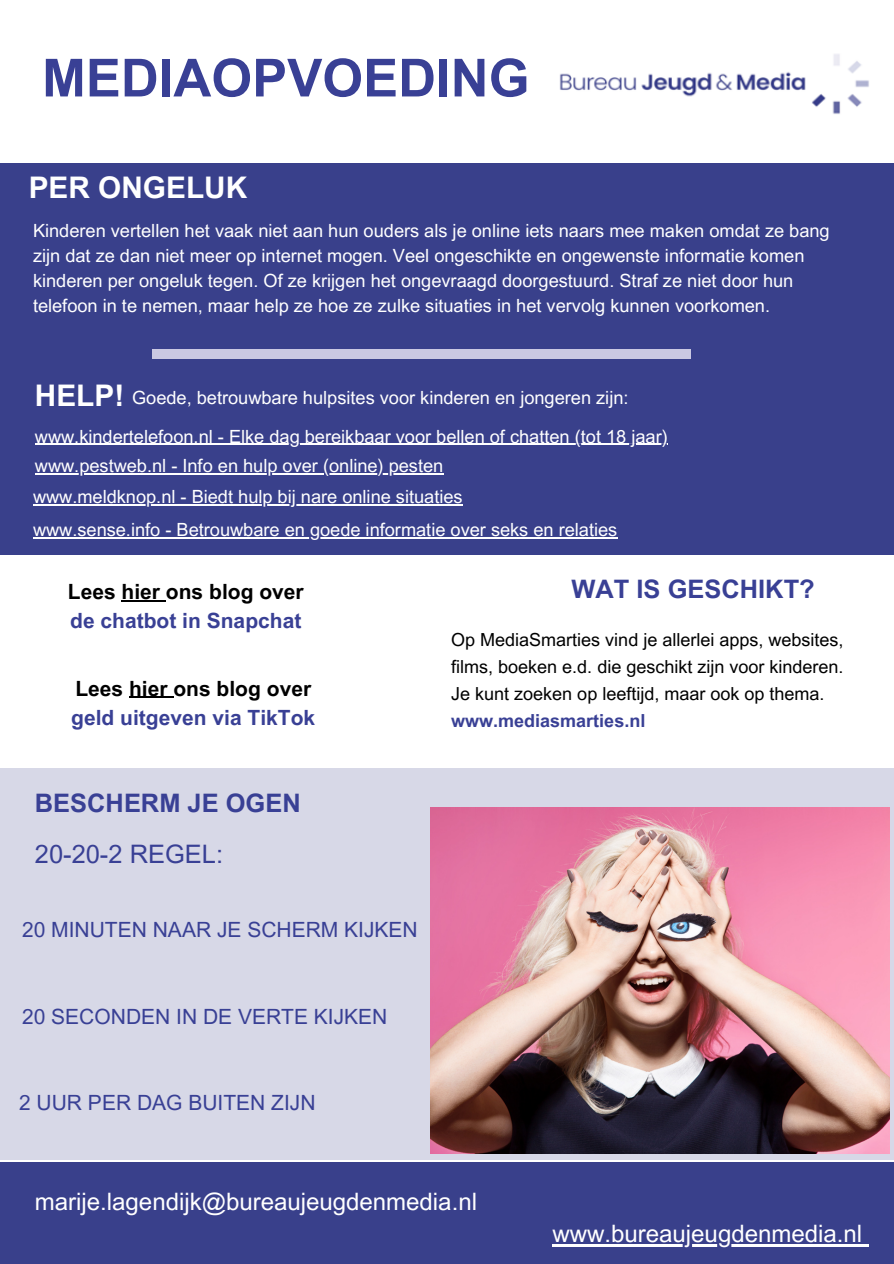
<style>
.page{position:relative;width:894px;height:1264px;background:#fff}
.page>*{position:absolute;margin:0;border:0;box-sizing:border-box;transform-origin:0 0}
.t1{font:700 52.5px "Arial MT Pro";color:#394095}
.t2{font:700 29.85px "Arial MT Pro";color:#fff}
.t3{font:700 25.5px "Arial MT Pro";color:#394095}
.t4{font:25.5px "Arial MT Pro";color:#394095}
.t5{font:24px "Arial MT Pro";color:#fff}
.t6{font:21px "Arial MT Pro";color:#394095}
.t7{font:700 21px "Arial MT Pro";color:#394095}
.t8{font:700 21px "Arial MT Pro";color:#000}
.t9{font:18.15px/24.8px "Arial MT Pro";color:#fff}
.t10{font:18px/27px "Arial MT Pro";color:#000;text-align:justify}
.t11{font:700 18px "Arial MT Pro";color:#394095}
.s1{font-weight:700;font-size:29.85px}
</style>
<div class="page">
<div style="left:0;top:163px;width:893px;height:392px;background:#39408b"></div>
<div style="left:152px;top:350px;width:538px;height:8px;background:#cac8e2"></div>
<div style="left:0;top:1162px;width:893px;height:101px;background:#39408b"></div>
<div style="left:0;top:768px;width:893px;height:392px;background:#d7d8e7"></div>
<img style="left:430px;top:807px;width:458px;height:346px">
<hr style="left:35px;top:444px;width:632px;height:1px;background:#fff">
<hr style="left:35px;top:473px;width:408px;height:1px;background:#fff">
<hr style="left:33px;top:504px;width:429px;height:1px;background:#fff">
<hr style="left:33px;top:537px;width:584px;height:1px;background:#fff">
<hr style="left:129px;top:696px;width:44px;height:2px;background:#000">
<hr style="left:122px;top:600px;width:38px;height:1px;background:#000">
<img style="left:559px;top:54px;width:310px;height:60px">
<hr style="left:552px;top:1243px;width:309px;height:3px;background:#fff">
<svg style="left:861px;top:1244px;width:7px;height:2px"></svg>
<h1 class="t1" style="left:42px;top:58px;width:489px">MEDIAOPVOEDING</h1>
<h2 class="t2" style="left:29px;top:176px;width:220px">PER ONGELUK</h2>
<p class="t9" style="left:33px;top:221px;width:798px">Kinderen vertellen het vaak niet aan hun ouders als je online iets naars mee maken omdat ze bang zijn dat ze dan niet meer op internet mogen. Veel ongeschikte en ongewenste informatie komen kinderen per ongeluk tegen. Of ze krijgen het ongevraagd doorgestuurd. Straf ze niet door hun telefoon in te nemen, maar help ze hoe ze zulke situaties in het vervolg kunnen voorkomen.</p>
<p class="t9" style="left:35px;top:381px;width:634px;line-height:38.5px"><span class="s1">HELP!</span> Goede, betrouwbare hulpsites voor kinderen en jongeren zijn: www.kindertelefoon.nl - Elke dag bereikbaar voor bellen of chatten (tot 18 jaar)</p>
<p class="t9" style="left:33px;top:452px;width:585px;line-height:32.1px">www.pestweb.nl - Info en hulp over (online) pesten<br>www.meldknop.nl - Biedt hulp bij nare online situaties<br>www.sense.info - Betrouwbare en goede informatie over seks en relaties</p>
<p class="t8" style="left:68px;top:583px;width:237px">Lees hier ons blog over</p>
<p class="t7" style="left:70px;top:613px;width:232px">de chatbot in Snapchat</p>
<p class="t8" style="left:75px;top:680px;width:237px">Lees hier ons blog over</p>
<p class="t7" style="left:71px;top:709px;width:245px">geld uitgeven via TikTok</p>
<h3 class="t3" style="left:35px;top:793px;width:267px">BESCHERM JE OGEN</h3>
<h3 class="t4" style="left:35px;top:845px;width:190px">20-20-2 REGEL:</h3>
<p class="t6" style="left:22px;top:921px;width:397px">20 MINUTEN NAAR JE SCHERM KIJKEN</p>
<p class="t6" style="left:22px;top:1009px;width:367px">20 SECONDEN IN DE VERTE KIJKEN</p>
<p class="t6" style="left:19px;top:1094px;width:298px">2 UUR PER DAG BUITEN ZIJN</p>
<h3 class="t3" style="left:571px;top:579px;width:245px">WAT IS GESCHIKT?</h3>
<p class="t10" style="left:451px;top:628px;width:394px">Op MediaSmarties vind je allerlei apps, websites, films, boeken e.d. die geschikt zijn voor kinderen.<br>Je kunt zoeken op leeftijd, maar ook op thema.</p>
<p class="t11" style="left:451px;top:713px;width:196px">www.mediasmarties.nl</p>
<h3 class="t5" style="left:35px;top:1192px;width:443px">marije.lagendijk@bureaujeugdenmedia.nl</h3>
<h3 class="t5" style="left:552px;top:1224px;width:311px">www.bureaujeugdenmedia.nl</h3>
</div>
